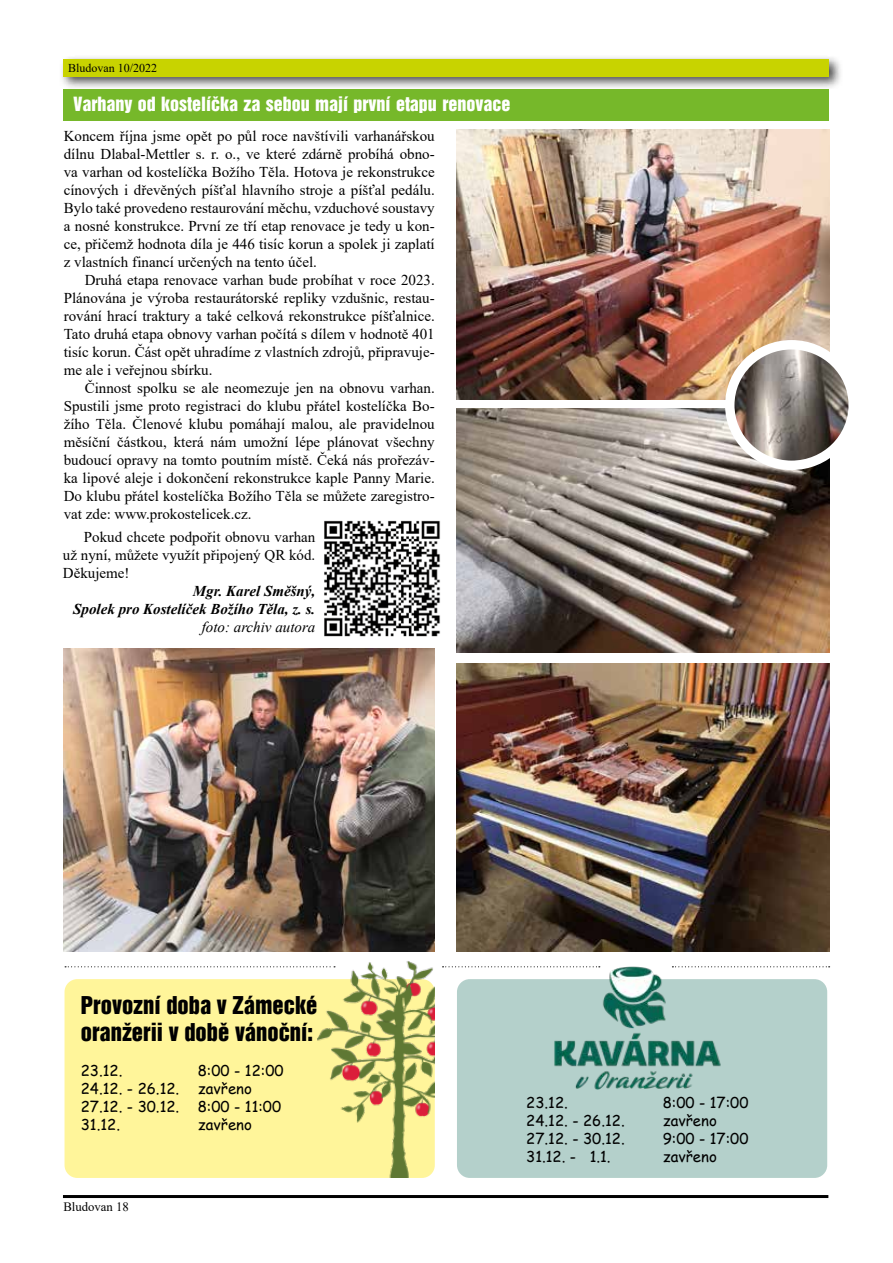
<style>
.page{position:relative;width:893px;height:1263px;background:#fff}
.page>*{position:absolute;margin:0;border:0;box-sizing:border-box;transform-origin:0 0}
.t1{font:22.5px/27px "Switzerland Inserat CE";color:#000}
.t2{font:18px "Switzerland Inserat CE";color:#fff}
.t3{font:15px/18px "Times New Roman";color:#000;text-align:justify}
.t4{font:15px/18px "Comic Sans MS";color:#000}
.t5{font:italic 700 15px/18px "Times New Roman";color:#000;text-align:right}
.t6{font:italic 15px "Times New Roman";color:#000}
.t7{font:12.75px "Times New Roman";color:#000}
.t8{font:12px "Times New Roman";color:#000}
</style>
<div class="page">
<div style="left:59px;top:54px;width:784px;height:36px;background:#000;opacity:.7"></div>
<div style="left:64px;top:59px;width:765px;height:18px;background:#c8d300"></div>
<hr style="left:63px;top:1195px;width:765px;height:3px;background:#000">
<div style="left:64px;top:89px;width:765px;height:32px;background:#76b82a"></div>
<img style="left:64px;top:649px;width:371px;height:303px">
<img style="left:457px;top:408px;width:373px;height:244px">
<img style="left:457px;top:130px;width:372px;height:269px">
<img style="left:457px;top:663px;width:372px;height:289px">
<div style="left:65px;top:979px;width:370px;height:199px;background:#fff59a;border-radius:13px"></div>
<div style="left:457px;top:979px;width:370px;height:199px;background:#b4d0cb;border-radius:13px"></div>
<img style="left:317px;top:961px;width:118px;height:217px">
<img style="left:550px;top:966px;width:176px;height:123px">
<img style="left:730px;top:345px;width:118px;height:120px">
<div style="left:725px;top:340px;width:133px;height:130px;border:9px solid #fff;border-radius:50%"></div>
<svg style="left:65px;top:966px;width:270px;height:1px"></svg>
<svg style="left:443px;top:966px;width:157px;height:1px"></svg>
<svg style="left:672px;top:966px;width:158px;height:1px"></svg>
<img style="left:324px;top:520px;width:116px;height:117px">
<p class="t8" style="left:68px;top:59px;width:91px">Bludovan 10/2022</p>
<p class="t2" style="left:73px;top:93px;width:438px">Varhany od kostelíčka za sebou mají první etapu renovace</p>
<p class="t3" style="left:64px;top:126px;width:372px">Koncem října jsme opět po půl roce navštívili varhanářskou dílnu Dlabal-Mettler s. r. o., ve které zdárně probíhá obno&shy;va varhan od kostelíčka Božího Těla. Hotova je rekonstrukce cínových i dřevěných píšťal hlavního stroje a píšťal pedálu.<br>Bylo také provedeno restaurování měchu, vzduchové soustavy a nosné konstrukce. První ze tří etap renovace je tedy u kon&shy;ce, přičemž hodnota díla je 446 tisíc korun a spolek ji zaplatí z vlastních financí určených na tento účel.</p>
<p class="t3" style="left:64px;top:270px;width:373px;text-indent:21px">Druhá etapa renovace varhan bude probíhat v roce 2023.<br>Plánována je výroba restaurátorské repliky vzdušnic, restau&shy;rování hrací traktury a také celková rekonstrukce píšťalnice.<br>Tato druhá etapa obnovy varhan počítá s dílem v hodnotě 401 tisíc korun. Část opět uhradíme z vlastních zdrojů, připravuje&shy;me ale i veřejnou sbírku.</p>
<p class="t3" style="left:64px;top:378px;width:372px;text-indent:21px">Činnost spolku se ale neomezuje jen na obnovu varhan.<br>Spustili jsme proto registraci do klubu přátel kostelíčka Bo&shy;žího Těla. Členové klubu pomáhají malou, ale pravidelnou měsíční částkou, která nám umožní lépe plánovat všechny budoucí opravy na tomto poutním místě. Čeká nás prořezáv&shy;ka lipové aleje i dokončení rekonstrukce kaple Panny Marie.<br>Do klubu přátel kostelíčka Božího Těla se můžete zaregistro&shy;vat zde: www.prokostelicek.cz.</p>
<p class="t3" style="left:63px;top:527px;width:254px;text-indent:21px">Pokud chcete podpořit obnovu varhan už nyní, můžete využít připojený QR kód.<br>Děkujeme!</p>
<p class="t5" style="left:73px;top:581px;width:244px">Mgr. Karel Směšný,<br>Spolek pro Kostelíček Božího Těla, z. s.</p>
<p class="t6" style="left:202px;top:616px;width:115px">foto: archiv autora</p>
<h1 class="t1" style="left:81px;top:991px;width:238px">Provozní doba v Zámecké oranžerii v době vánoční:</h1>
<p class="t4" style="left:81px;top:1061px;width:43px">23.12.</p>
<p class="t4" style="left:81px;top:1061px;width:204px;text-indent:117px">8:00 - 12:00<br>24.12. - 26.12. zavřeno<br>27.12. - 30.12. 8:00 - 11:00<br>31.12.</p>
<p class="t4" style="left:198px;top:1115px;width:56px">zavřeno</p>
<p class="t7" style="left:63px;top:1197px;width:67px">Bludovan 18</p>
<p class="t4" style="left:526px;top:1093px;width:43px">23.12.</p>
<p class="t4" style="left:663px;top:1093px;width:87px">8:00 - 17:00</p>
<p class="t4" style="left:526px;top:1111px;width:100px">24.12. - 26.12.</p>
<p class="t4" style="left:663px;top:1111px;width:56px">zavřeno</p>
<p class="t4" style="left:526px;top:1129px;width:100px">27.12. - 30.12.</p>
<p class="t4" style="left:663px;top:1129px;width:87px">9:00 - 17:00</p>
<p class="t4" style="left:526px;top:1147px;width:86px">31.12. - 1.1.</p>
<p class="t4" style="left:663px;top:1147px;width:56px">zavřeno</p>
</div>
